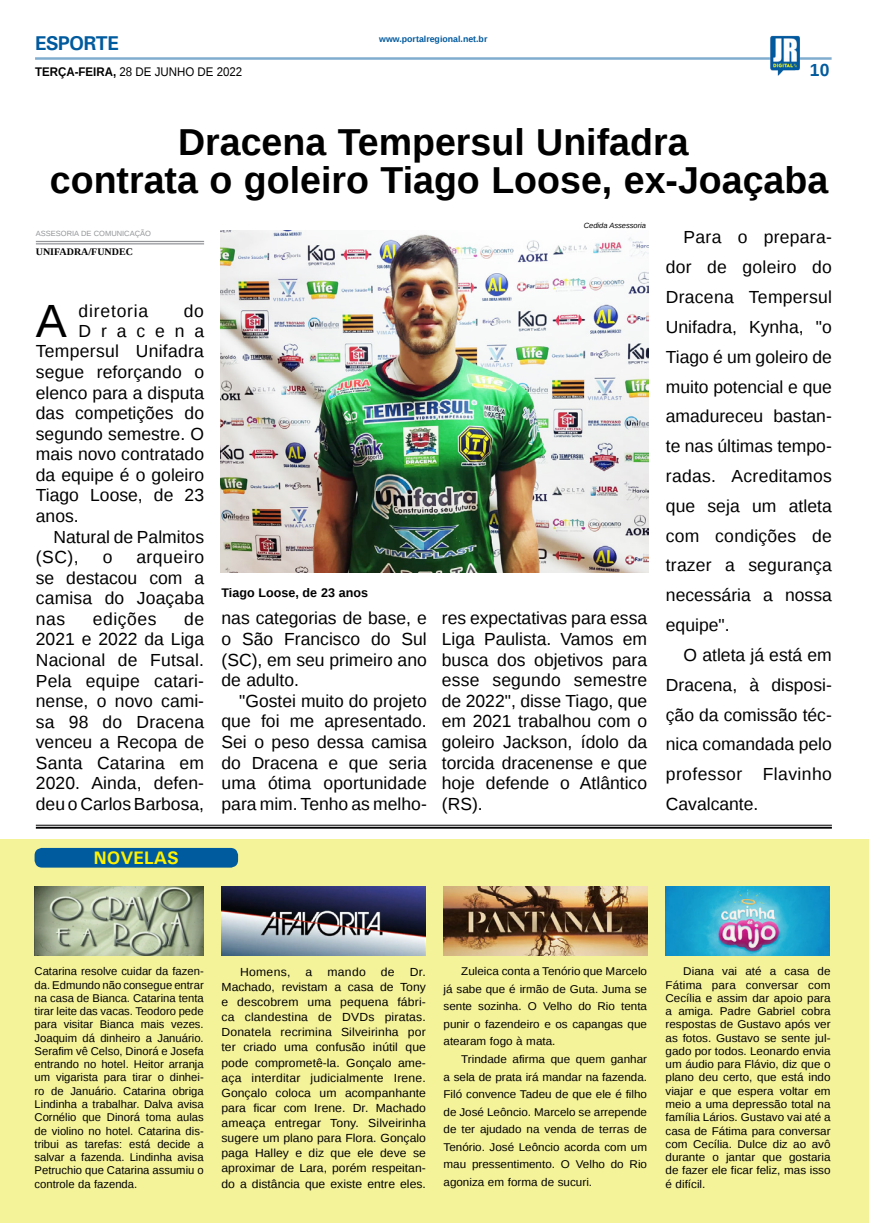
<style>
.page{position:relative;width:869px;height:1223px;background:#fff}
.page>*{position:absolute;margin:0;border:0;box-sizing:border-box;transform-origin:0 0}
.MATÉRIA{font:46.62px "Liberation Sans";color:#000}
.TÍTULO{font:700 37.5px "Liberation Sans";color:#000}
.TITULO_PG{font:700 20px "Univers";letter-spacing:-.04em;color:#005a9e}
.t1{font:700 18.12px "Univers";color:#fff200}
.MATÉRIA-2{font:17.5px/20.6px "Liberation Sans";color:#000;text-align:justify}
.MATÉRIA-3{font:17.5px "Liberation Sans";letter-spacing:.045em;color:#000}
.MATÉRIA-4{font:17.5px "Liberation Sans";letter-spacing:.565em;color:#000}
.MATÉRIA-5{font:17.5px "Liberation Sans";letter-spacing:.035em;color:#000}
.TÍTULO-2{font:700 17.5px "Liberation Sans";color:#005a9e}
.DATA_PG{font:12.5px "Liberation Sans";color:#000;scale:.92 1}
.LEGENDA{font:700 12.5px "Liberation Sans";color:#000}
.MATÉRIA-6{font:11.75px/15.1px "Liberation Sans";color:#000;text-align:justify;scale:1.04 1}
.MATÉRIA-7{font:11.25px/13.2px "Liberation Sans";color:#000;text-align:justify;scale:1.04 1}
.MATÉRIA-8{font:11.25px/13.2px "Liberation Sans";color:#000;text-align:justify}
.CRÉDITO_NOME{font:700 10px "Liberation Serif";color:#000}
.DATA_PG-2{font:700 8.75px "Liberation Sans";color:#005a9e}
.CRÉDITO_MATÉRIA{font:7.5px "Liberation Sans";color:#939598}
.CRÉDITO_FOTO{font:italic 7.5px "Liberation Sans";color:#000}
.s1{font-weight:700}
</style>
<div class="page">
<hr style="left:35px;top:57px;width:796px;height:3px;background:#005a9e">
<img style="left:769px;top:36px;width:30px;height:40px">
<div style="left:0;top:839px;width:868px;height:383px;background:#f5f39a"></div>
<img style="left:665px;top:886px;width:164px;height:69px">
<img style="left:35px;top:886px;width:169px;height:69px">
<div style="left:35px;top:848px;width:203px;height:19px;background:#005b9e;border-radius:8px"></div>
<hr style="left:36px;top:825px;width:795px;height:1px;background:#000101">
<hr style="left:36px;top:826px;width:795px;height:2px;background:#000101">
<img style="left:221px;top:886px;width:204px;height:69px">
<img style="left:443px;top:886px;width:204px;height:69px">
<img style="left:221px;top:231px;width:427px;height:341px">
<hr style="left:36px;top:243px;width:168px;height:1px;background:#939598">
<hr style="left:36px;top:241px;width:168px;height:1px;background:#939598">
<p class="TITULO_PG" style="left:35px;top:31px;width:85px">ESPORTE</p>
<p class="DATA_PG" style="left:35px;top:65px;width:227px"><span class="s1">TERÇA-FEIRA,</span> 28 DE JUNHO DE 2022</p>
<p class="DATA_PG-2" style="left:379px;top:33px;width:110px">www.portalregional.net.br</p>
<p class="TÍTULO-2" style="left:809px;top:58px;width:21px">10</p>
<p class="TÍTULO" style="left:178px;top:116px;width:511px">Dracena Tempersul Unifadra</p>
<p class="TÍTULO" style="left:50px;top:154px;width:779px">contrata o goleiro Tiago Loose, ex-Joaçaba</p>
<p class="CRÉDITO_MATÉRIA" style="left:36px;top:229px;width:117px">ASSESORIA DE COMUNICAÇÃO</p>
<p class="CRÉDITO_NOME" style="left:36px;top:245px;width:99px">UNIFADRA/FUNDEC</p>
<p class="CRÉDITO_FOTO" style="left:583px;top:220px;width:64px">Cedida Assessoria</p>
<p class="MATÉRIA-2" style="left:665px;top:223px;width:167px;line-height:29.8px;text-indent:18px">Para o prepara&shy;dor de goleiro do Dracena Tempersul Unifadra, Kynha, "o Tiago é um goleiro de muito potencial e que amadureceu bastan&shy;te nas últimas tempo&shy;radas. Acreditamos que seja um atleta com condições de trazer a segurança necessária a nossa equipe".</p>
<p class="MATÉRIA-2" style="left:665px;top:640px;width:167px;line-height:29.8px;text-indent:18px">O atleta já está em Dracena, à disposi&shy;ção da comissão téc&shy;nica comandada pelo professor Flavinho Cavalcante.</p>
<p class="MATÉRIA" style="left:36px;top:294px;width:33px">A</p>
<p class="MATÉRIA-3" style="left:79px;top:301px;width:71px">diretoria</p>
<p class="MATÉRIA-2" style="left:184px;top:301px;width:22px">do</p>
<p class="MATÉRIA-4" style="left:79px;top:321px;width:127px">Dracena</p>
<p class="MATÉRIA-2" style="left:36px;top:342px;width:170px">Tempersul Unifadra</p>
<p class="MATÉRIA-2" style="left:36px;top:362px;width:170px">segue reforçando o</p>
<p class="MATÉRIA-2" style="left:36px;top:383px;width:170px">elenco para a disputa</p>
<p class="MATÉRIA-2" style="left:36px;top:403px;width:170px">das competições do</p>
<p class="MATÉRIA-2" style="left:36px;top:424px;width:170px">segundo semestre. O</p>
<p class="MATÉRIA-2" style="left:36px;top:444px;width:170px">mais novo contratado</p>
<p class="MATÉRIA-2" style="left:36px;top:465px;width:170px">da equipe é o goleiro</p>
<p class="MATÉRIA-2" style="left:36px;top:486px;width:170px">Tiago Loose, de 23</p>
<p class="MATÉRIA-2" style="left:36px;top:506px;width:44px">anos.</p>
<p class="MATÉRIA-2" style="left:36px;top:527px;width:170px;text-indent:18px">Natural de Palmitos (SC),</p>
<p class="MATÉRIA-2" style="left:36px;top:547px;width:170px;text-indent:100px">arqueiro se destacou com a camisa do Joaçaba nas</p>
<p class="MATÉRIA-2" style="left:103px;top:547px;width:11px">o</p>
<p class="LEGENDA" style="left:221px;top:583px;width:148px">Tiago Loose, de 23 anos</p>
<p class="MATÉRIA-2" style="left:36px;top:609px;width:170px;text-indent:148px">de 2021 e 2022 da Liga Nacional de Futsal.<br>Pela equipe catari&shy;nense, o novo cami&shy;sa 98 do Dracena venceu a Recopa de Santa Catarina em 2020. Ainda, defen&shy;deu o Carlos Barbosa,</p>
<p class="MATÉRIA-2" style="left:221px;top:608px;width:207px">nas categorias de base, e o São Francisco do Sul (SC), em seu primeiro ano de adulto.</p>
<p class="MATÉRIA-2" style="left:441px;top:608px;width:207px">res expectativas para essa Liga Paulista. Vamos em busca dos objetivos para esse segundo semestre de 2022", disse Tiago, que em 2021 trabalhou com o goleiro Jackson, ídolo da torcida dracenense e que hoje defende o Atlântico (RS).</p>
<p class="MATÉRIA-5" style="left:93px;top:609px;width:65px">edições</p>
<p class="MATÉRIA-2" style="left:221px;top:691px;width:207px;text-indent:18px">"Gostei muito do projeto que foi me apresentado.<br>Sei o peso dessa camisa do Dracena e que seria uma ótima oportunidade para mim. Tenho as melho-</p>
<p class="t1" style="left:94px;top:846px;width:87px">NOVELAS</p>
<p class="MATÉRIA-8" style="left:35px;top:965px;width:171px">Catarina resolve cuidar da fazen&shy;da. Edmundo não consegue entrar na casa de Bianca. Catarina tenta tirar leite das vacas. Teodoro pede para visitar Bianca mais vezes.<br>Joaquim dá dinheiro a Januário.<br>Serafim vê Celso, Dinorá e Josefa entrando no hotel. Heitor arranja um vigarista para tirar o dinhei&shy;ro de Januário. Catarina obriga Lindinha a trabalhar. Dalva avisa Cornélio que Dinorá toma aulas de violino no hotel. Catarina dis&shy;tribui as tarefas: está decide a salvar a fazenda. Lindinha avisa Petruchio que Catarina assumiu o controle da fazenda.</p>
<p class="MATÉRIA-6" style="left:240px;top:964px;width:50px">Homens,</p>
<p class="MATÉRIA-6" style="left:305px;top:964px;width:8px">a</p>
<p class="MATÉRIA-6" style="left:327px;top:964px;width:38px">mando</p>
<p class="MATÉRIA-6" style="left:380px;top:964px;width:15px">de</p>
<p class="MATÉRIA-6" style="left:221px;top:964px;width:198px;text-indent:188px">Dr.<br>Machado, revistam a casa de Tony e descobrem uma pequena fábri&shy;ca clandestina de DVDs piratas.<br>Donatela recrimina Silveirinha por ter criado uma confusão inútil que pode comprometê-la. Gonçalo ame&shy;aça interditar judicialmente Irene.<br>Gonçalo coloca um acompanhante para ficar com Irene. Dr. Machado ameaça entregar Tony. Silveirinha sugere um plano para Flora. Gonçalo paga Halley e diz que ele deve se aproximar de Lara, porém respeitan&shy;do a distância que existe entre eles.</p>
<p class="MATÉRIA-7" style="left:443px;top:963px;width:197px;line-height:17.5px;text-indent:18px">Zuleica conta a Tenório que Marcelo já sabe que é irmão de Guta. Juma se sente sozinha. O Velho do Rio tenta punir o fazendeiro e os capangas que atearam fogo à mata.</p>
<p class="MATÉRIA-7" style="left:443px;top:1050px;width:197px;line-height:17.5px;text-indent:18px">Trindade afirma que quem ganhar a sela de prata irá mandar na fazenda.<br>Filó convence Tadeu de que ele é filho de José Leôncio. Marcelo se arrepende de ter ajudado na venda de terras de Tenório. José Leôncio acorda com um mau pressentimento. O Velho do Rio agoniza em forma de sucuri.</p>
<p class="MATÉRIA-7" style="left:665px;top:965px;width:160px;text-indent:18px">Diana vai até a casa de Fátima para conversar com Cecília e assim dar apoio para a amiga. Padre Gabriel cobra respostas de Gustavo após ver as fotos. Gustavo se sente jul&shy;gado por todos. Leonardo envia um áudio para Flávio, diz que o plano deu certo, que está indo viajar e que espera voltar em meio a uma depressão total na família Lários. Gustavo vai até a casa de Fátima para conversar com Cecília. Dulce diz ao avô durante o jantar que gostaria de fazer ele ficar feliz, mas isso é difícil.</p>
</div>
